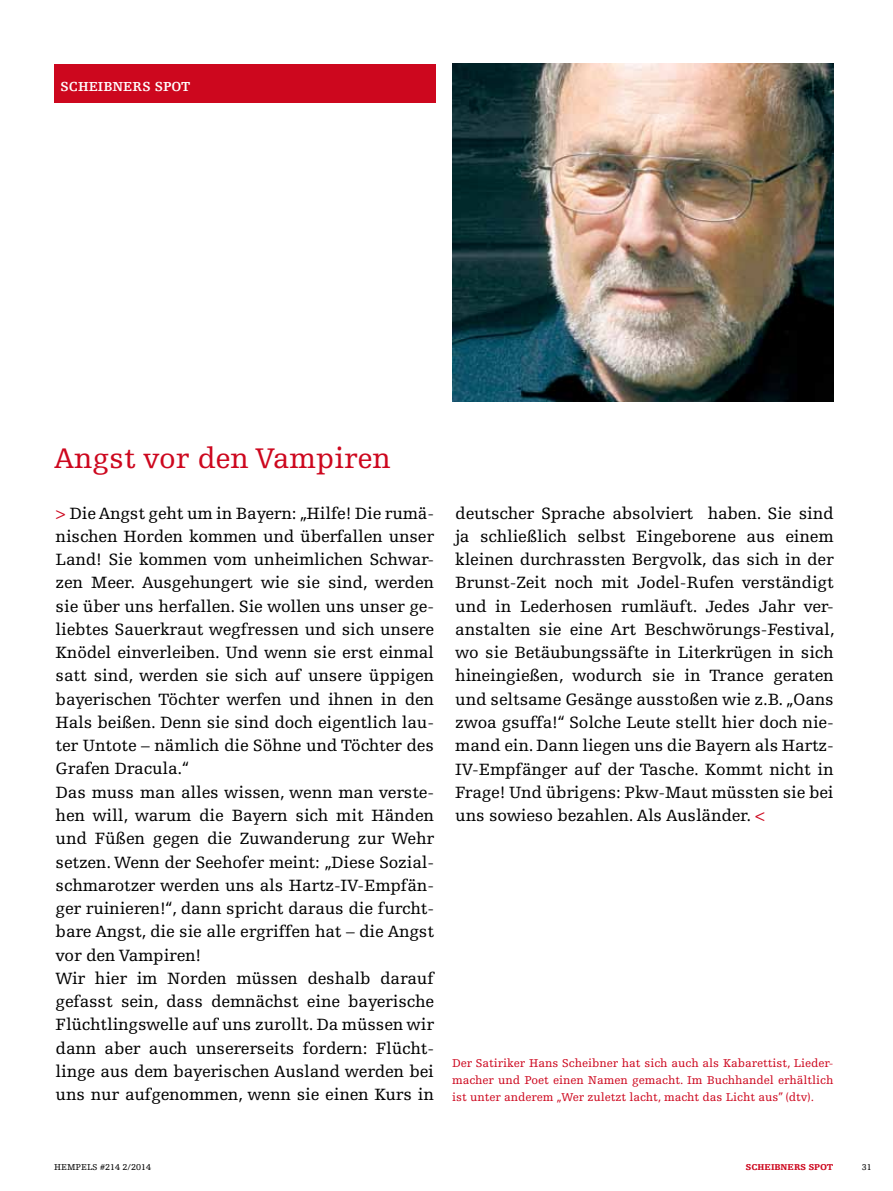
<style>
.page{position:relative;width:893px;height:1191px;background:#fff}
.page>*{position:absolute;margin:0;border:0;box-sizing:border-box;transform-origin:0 0}
.t1{font:30px "Hempels Egyptienne";color:#cd071e}
.t2{font:17.25px/23.2px "Hempels Egyptienne";letter-spacing:-.01em;color:#000}
.t3{font:700 13.8px "Hempels Egyptienne";color:#fff}
.t4{font:12px/17.1px "Hempels Egyptienne";color:#cd071e;text-align:justify}
.t5{font:9px "Hempels Egyptienne";color:#000}
.t6{font:900 9px "Hempels Egyptienne";letter-spacing:.005em;color:#cd071e}
.s1{color:#cd071e}
</style>
<div class="page">
<div style="left:54px;top:64px;width:381px;height:38px;background:#cd071e"></div>
<img style="left:452px;top:64px;width:381px;height:338px">
<p class="t3" style="left:60px;top:79px;width:131px">SCHEIBNERS SPOT</p>
<h1 class="t1" style="left:54px;top:442px;width:338px">Angst vor den Vampiren</h1>
<p class="t2" style="left:56px;top:501px;width:380px"><span class="s1">&gt;</span> Die Angst geht um in Bayern: „Hilfe! Die rumä&shy;nischen Horden kommen und überfallen unser Land! Sie kommen vom unheimlichen Schwar&shy;zen Meer. Ausgehungert wie sie sind, werden sie über uns herfallen. Sie wollen uns unser ge&shy;liebtes Sauerkraut wegfressen und sich unsere Knödel einverleiben. Und wenn sie erst einmal satt sind, werden sie sich auf unsere üppigen bayerischen Töchter werfen und ihnen in den Hals beißen. Denn sie sind doch eigentlich lau&shy;ter Untote – nämlich die Söhne und Töchter des Grafen Dracula.“<br>Das muss man alles wissen, wenn man verste&shy;hen will, warum die Bayern sich mit Händen und Füßen gegen die Zuwanderung zur Wehr setzen. Wenn der Seehofer meint: „Diese Sozial&shy;schmarotzer werden uns als Hartz-IV-Empfän&shy;ger ruinieren!“, dann spricht daraus die furcht&shy;bare Angst, die sie alle ergriffen hat – die Angst vor den Vampiren!<br>Wir hier im Norden müssen deshalb darauf gefasst sein, dass demnächst eine bayerische Flüchtlingswelle auf uns zurollt. Da müssen wir dann aber auch unsererseits fordern: Flücht&shy;linge aus dem bayerischen Ausland werden bei uns nur aufgenommen, wenn sie einen Kurs in</p>
<p class="t2" style="left:455px;top:501px;width:381px;text-align:justify">deutscher Sprache absolviert haben. Sie sind ja schließlich selbst Eingeborene aus einem kleinen durchrassten Bergvolk, das sich in der Brunst-Zeit noch mit Jodel-Rufen verständigt und in Lederhosen rumläuft. Jedes Jahr ver&shy;anstalten sie eine Art Beschwörungs-Festival, wo sie Betäubungssäfte in Literkrügen in sich hineingießen, wodurch sie in Trance geraten und seltsame Gesänge ausstoßen wie z.B. „Oans zwoa gsuffa!“ Solche Leute stellt hier doch nie&shy;mand ein. Dann liegen uns die Bayern als Hartz-IV-Empfänger auf der Tasche. Kommt nicht in Frage! Und übrigens: Pkw-Maut müssten sie bei uns sowieso bezahlen. Als Ausländer. <span class="s1">&lt;</span></p>
<p class="t4" style="left:452px;top:1054px;width:383px">Der Satiriker Hans Scheibner hat sich auch als Kabarettist, Lieder&shy;macher und Poet einen Namen gemacht. Im Buchhandel erhältlich ist unter anderem „Wer zuletzt lacht, macht das Licht aus” (dtv).</p>
<p class="t5" style="left:54px;top:1161px;width:99px">HEMPELS #214 2/2014</p>
<p class="t6" style="left:746px;top:1161px;width:89px">SCHEIBNERS SPOT</p>
<p class="t5" style="left:862px;top:1161px;width:12px">31</p>
</div>
